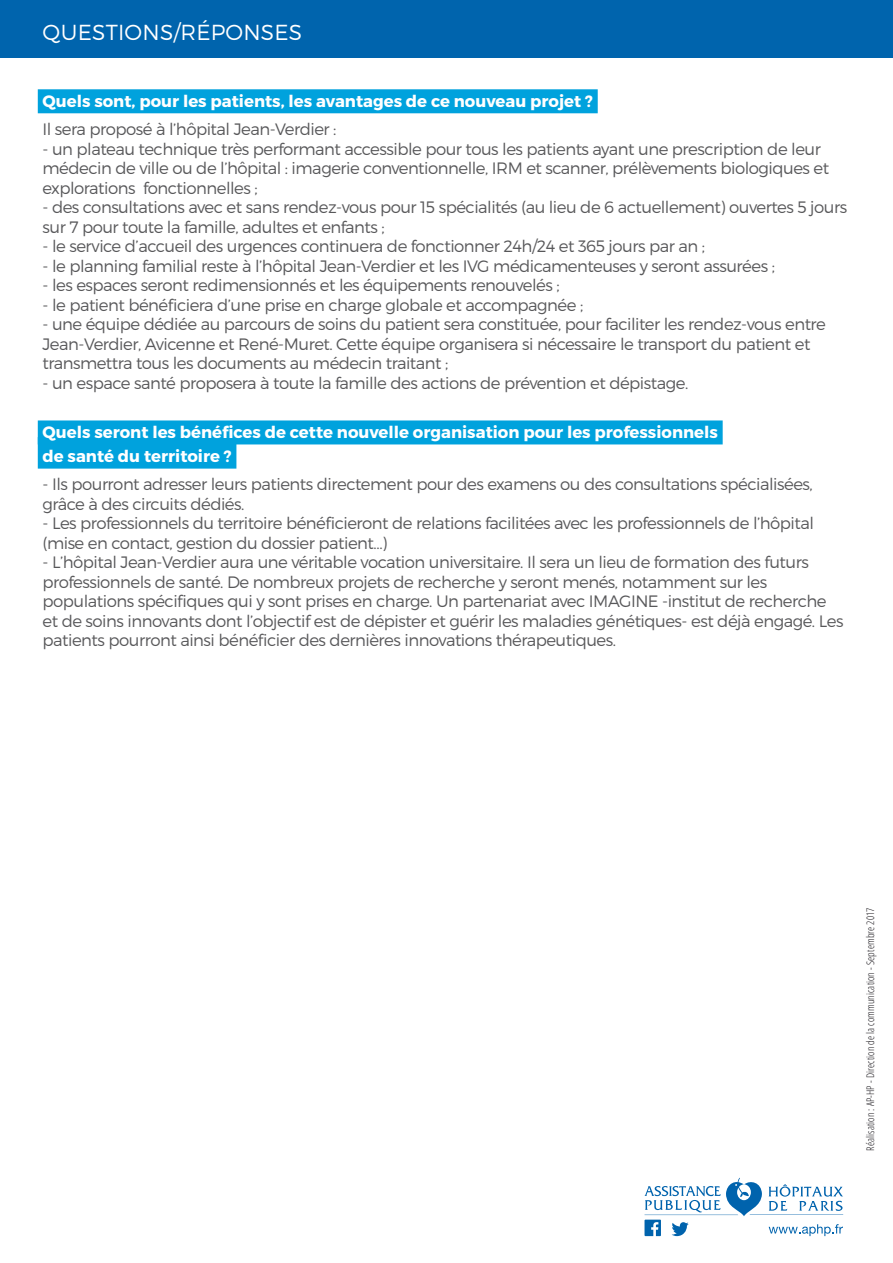
<style>
.page{position:relative;width:893px;height:1263px;background:#fff}
.page>*{position:absolute;margin:0;border:0;box-sizing:border-box;transform-origin:0 0}
.t1{font:300 21.75px "Montserrat";letter-spacing:.01em;color:#fff}
.TEXTE_COURANT{font:300 16.5px/19.5px "Montserrat";letter-spacing:-.03em;color:#58585a}
.Inter{font:700 16.5px "Montserrat";color:#fff}
.inter_derniere_page{font:700 16.5px "Montserrat";color:#fff}
.t2{font:300 condensed 10.5px "Open Sans";letter-spacing:.01em;color:#1a171c}
</style>
<div class="page">
<div style="left:0;top:0;width:893px;height:57px;background:#0064ad"></div>
<div style="left:38px;top:89px;width:560px;height:24px;background:#00a2dd"></div>
<div style="left:38px;top:420px;width:685px;height:24px;background:#00a2dd"></div>
<div style="left:38px;top:437px;width:198px;height:32px;background:#00a2dd"></div>
<svg style="left:644px;top:1178px;width:199px;height:58px"></svg>
<p class="t1" style="left:43px;top:19px;width:261px">QUESTIONS/RÉPONSES</p>
<p class="Inter" style="left:43px;top:91px;width:552px">Quels sont, pour les patients, les avantages de ce nouveau projet ?</p>
<p class="TEXTE_COURANT" style="left:43px;top:119px;width:295px">Il sera proposé à l’hôpital Jean-Verdier :</p>
<p class="TEXTE_COURANT" style="left:43px;top:139px;width:788px">- un plateau technique très performant accessible pour tous les patients ayant une prescription de leur médecin de ville ou de l’hôpital : imagerie conventionnelle, IRM et scanner, prélèvements biologiques et explorations fonctionnelles ;</p>
<p class="TEXTE_COURANT" style="left:43px;top:197px;width:806px">- des consultations avec et sans rendez-vous pour 15 spécialités (au lieu de 6 actuellement) ouvertes 5 jours sur 7 pour toute la famille, adultes et enfants ;</p>
<p class="TEXTE_COURANT" style="left:43px;top:236px;width:664px">- le service d’accueil des urgences continuera de fonctionner 24h/24 et 365 jours par an ;</p>
<p class="TEXTE_COURANT" style="left:43px;top:256px;width:734px">- le planning familial reste à l’hôpital Jean-Verdier et les IVG médicamenteuses y seront assurées ;</p>
<p class="TEXTE_COURANT" style="left:43px;top:275px;width:519px">- les espaces seront redimensionnés et les équipements renouvelés ;</p>
<p class="TEXTE_COURANT" style="left:43px;top:295px;width:542px">- le patient bénéficiera d’une prise en charge globale et accompagnée ;</p>
<p class="TEXTE_COURANT" style="left:43px;top:314px;width:785px">- une équipe dédiée au parcours de soins du patient sera constituée, pour faciliter les rendez-vous entre<br>Jean-Verdier, Avicenne et René-Muret. Cette équipe organisera si nécessaire le transport du patient et transmettra tous les documents au médecin traitant ;</p>
<p class="TEXTE_COURANT" style="left:43px;top:373px;width:647px">- un espace santé proposera à toute la famille des actions de prévention et dépistage.</p>
<p class="Inter" style="left:43px;top:422px;width:677px">Quels seront les bénéfices de cette nouvelle organisation pour les professionnels</p>
<p class="inter_derniere_page" style="left:43px;top:446px;width:191px">de santé du territoire ?</p>
<p class="TEXTE_COURANT" style="left:43px;top:475px;width:772px">- Ils pourront adresser leurs patients directement pour des examens ou des consultations spécialisées, grâce à des circuits dédiés.</p>
<p class="TEXTE_COURANT" style="left:43px;top:514px;width:773px">- Les professionnels du territoire bénéficieront de relations facilitées avec les professionnels de l’hôpital (mise en contact, gestion du dossier patient…)</p>
<p class="TEXTE_COURANT" style="left:43px;top:553px;width:802px">- L’hôpital Jean-Verdier aura une véritable vocation universitaire. Il sera un lieu de formation des futurs professionnels de santé. De nombreux projets de recherche y seront menés, notamment sur les populations spécifiques qui y sont prises en charge. Un partenariat avec IMAGINE -institut de recherche et de soins innovants dont l’objectif est de dépister et guérir les maladies génétiques- est déjà engagé. Les patients pourront ainsi bénéficier des dernières innovations thérapeutiques.</p>
<p class="t2" style="left:863px;top:1151px;width:245px;rotate:-90deg">Réalisation : AP-HP - Direction de la communication - Septembre 2017</p>
</div>
